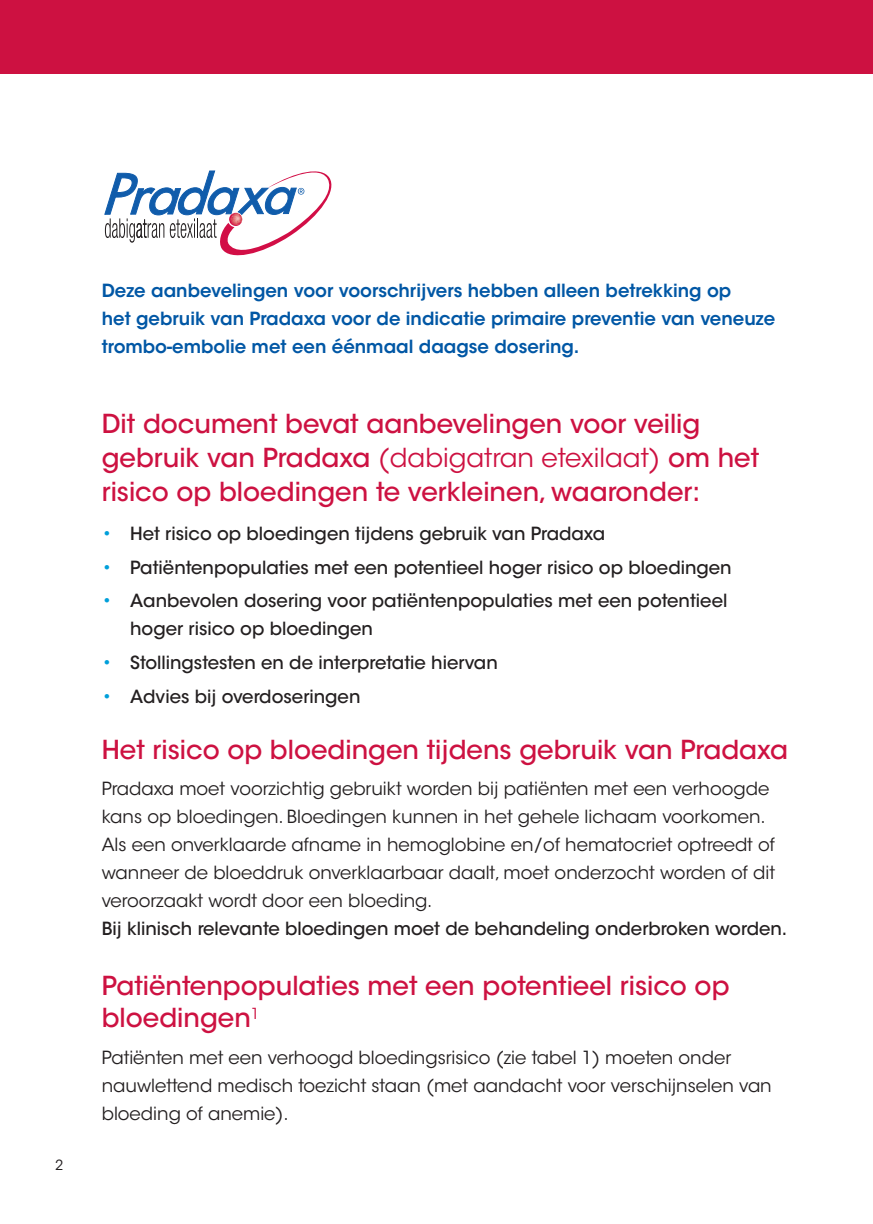
<style>
.page{position:relative;width:873px;height:1224px;background:#fff}
.page>*{position:absolute;margin:0;border:0;box-sizing:border-box;transform-origin:0 0}
.t1{font:500 26px/34px "ITC Avant Garde Std";color:#cd1141}
.t2{font:18px/28px "ITC Avant Garde Std";color:#231f20}
.t3{font:500 18px/28px "ITC Avant Garde Std";color:#231f20}
.t4{font:600 18px/28px "ITC Avant Garde Std";color:#0157a5}
.t5{font:14px "ITC Avant Garde Std";color:#231f20}
.s1{font-weight:400}
.s2{color:#009fda}
</style>
<div class="page">
<div style="left:0;top:0;width:872px;height:73px;background:#cd1141"></div>
<svg style="left:104px;top:170px;width:228px;height:86px"></svg>
<p class="t5" style="left:55px;top:1159px;width:10px">2</p>
<p class="t4" style="left:102px;top:279px;width:674px">Deze aanbevelingen voor voorschrijvers hebben alleen betrekking op<br>het gebruik van Pradaxa voor de indicatie primaire preventie van veneuze trombo-embolie met een éénmaal daagse dosering.</p>
<h1 class="t1" style="left:102px;top:409px;width:659px">Dit document bevat aanbevelingen voor veilig gebruik van Pradaxa <span class="s1">(dabigatran etexilaat)</span> om het risico op bloedingen te verkleinen, waaronder:</h1>
<p class="t3" style="left:102px;top:521px;width:505px"><span class="s2">•</span> Het risico op bloedingen tijdens gebruik van Pradaxa</p>
<p class="t3" style="left:102px;top:555px;width:631px"><span class="s2">•</span> Patiëntenpopulaties met een potentieel hoger risico op bloedingen</p>
<p class="t3" style="left:130px;top:589px;width:598px;text-indent:-28px"><span class="s2">•</span> Aanbevolen dosering voor patiëntenpopulaties met een potentieel hoger risico op bloedingen</p>
<p class="t3" style="left:102px;top:650px;width:397px"><span class="s2">•</span> Stollingstesten en de interpretatie hiervan</p>
<p class="t3" style="left:102px;top:684px;width:260px"><span class="s2">•</span> Advies bij overdoseringen</p>
<h1 class="t1" style="left:102px;top:735px;width:687px">Het risico op bloedingen tijdens gebruik van Pradaxa</h1>
<p class="t2" style="left:102px;top:777px;width:674px">Pradaxa moet voorzichtig gebruikt worden bij patiënten met een verhoogde kans op bloedingen. Bloedingen kunnen in het gehele lichaam voorkomen.<br>Als een onverklaarde afname in hemoglobine en/of hematocriet optreedt of wanneer de bloeddruk onverklaarbaar daalt, moet onderzocht worden of dit veroorzaakt wordt door een bloeding.</p>
<p class="t3" style="left:102px;top:917px;width:687px">Bij klinisch relevante bloedingen moet de behandeling onderbroken worden.</p>
<h1 class="t1" style="left:102px;top:973px;width:629px;line-height:32px">Patiëntenpopulaties met een potentieel risico op bloedingen<sup>1</sup></h1>
<p class="t2" style="left:102px;top:1045px;width:671px">Patiënten met een verhoogd bloedingsrisico (zie tabel 1) moeten onder nauwlettend medisch toezicht staan (met aandacht voor verschijnselen van bloeding of anemie).</p>
</div>
